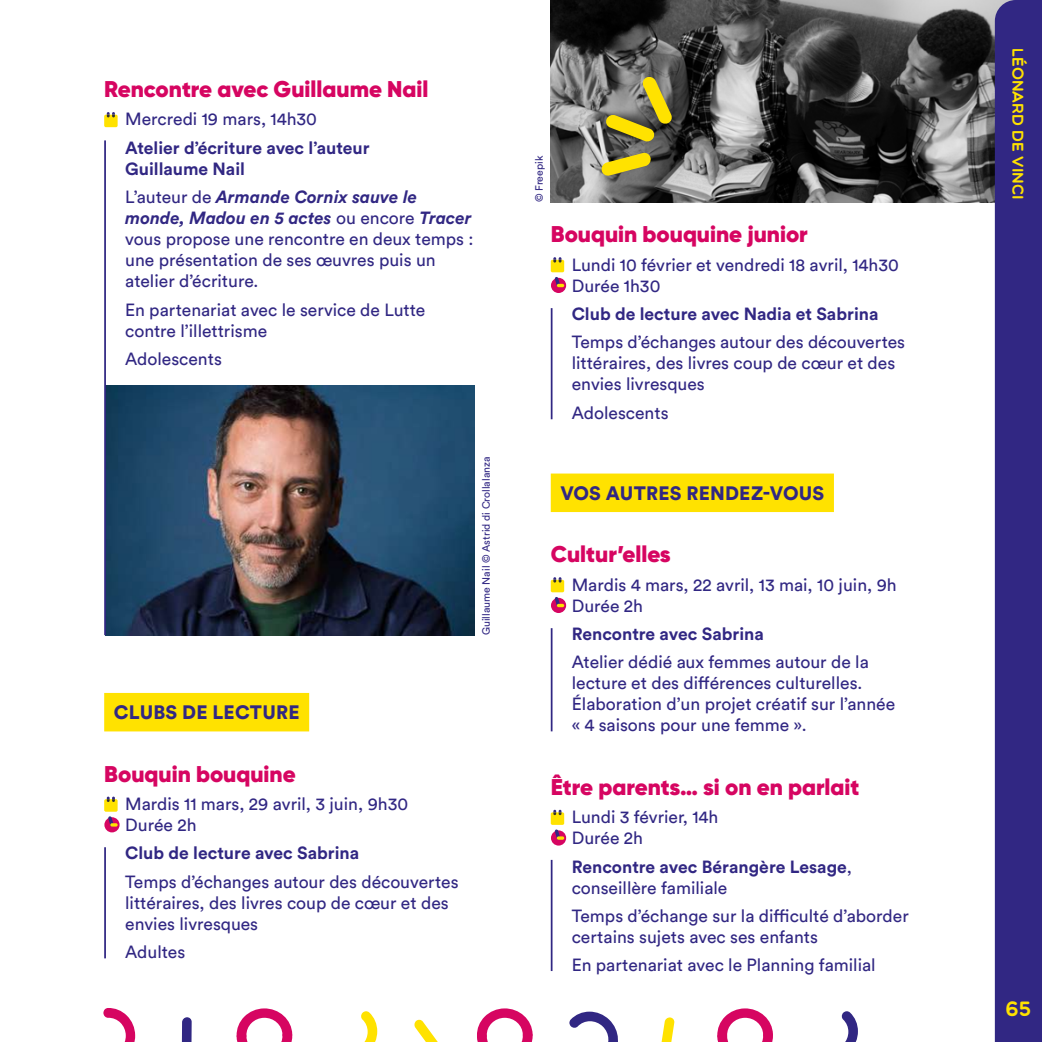
<style>
.page{position:relative;width:1042px;height:1042px;background:#fff}
.page>*{position:absolute;margin:0;border:0;box-sizing:border-box;transform-origin:0 0}
.t1{font:900 22.75px "Gilroy";color:#d60561}
.t2{font:21px "Multicolore";color:#ffe200}
.t3{font:900 19.25px "Circular Std";letter-spacing:.01em;color:#312783}
.t4{font:17.5px/21px "Circular Std";color:#312783}
.t5{font:700 17.5px/21px "Circular Std";color:#312783}
.t6{font:15.75px "Multicolore";color:#ffe200}
.t7{font:10.5px "Circular Std";color:#312783}
.s1{font-weight:700;font-style:italic}
.s2{font-weight:400}
</style>
<div class="page">
<div style="left:104px;top:693px;width:205px;height:38px;background:#ffe200"></div>
<div style="left:104px;top:115px;width:14px;height:12px;background:#ffe200;border-radius:2px"></div>
<svg style="left:107px;top:112px;width:8px;height:5px"></svg>
<div style="left:104px;top:799px;width:14px;height:13px;background:#ffe200;border-radius:2px"></div>
<svg style="left:107px;top:796px;width:8px;height:6px"></svg>
<div style="left:104px;top:817px;width:16px;height:15px;background:#d60561;border-radius:50%"></div>
<svg style="left:108px;top:816px;width:10px;height:11px"></svg>
<div style="left:551px;top:473px;width:283px;height:39px;background:#ffe200"></div>
<div style="left:551px;top:260px;width:13px;height:12px;background:#ffe200;border-radius:2px"></div>
<svg style="left:553px;top:257px;width:8px;height:6px"></svg>
<svg style="left:551px;top:278px;width:15px;height:15px"></svg>
<svg style="left:555px;top:277px;width:9px;height:10px"></svg>
<div style="left:551px;top:580px;width:13px;height:12px;background:#ffe200;border-radius:2px"></div>
<svg style="left:553px;top:577px;width:8px;height:5px"></svg>
<svg style="left:551px;top:598px;width:15px;height:15px"></svg>
<svg style="left:555px;top:597px;width:9px;height:10px"></svg>
<div style="left:551px;top:812px;width:13px;height:13px;background:#ffe200;border-radius:2px"></div>
<svg style="left:553px;top:810px;width:8px;height:5px"></svg>
<div style="left:551px;top:830px;width:15px;height:15px;background:#d60561;border-radius:50%"></div>
<svg style="left:555px;top:829px;width:9px;height:11px"></svg>
<img style="left:106px;top:386px;width:369px;height:249px">
<img style="left:551px;top:0;width:444px;height:202px">
<hr style="left:551px;top:860px;width:1px;height:111px;background:#312783">
<hr style="left:551px;top:628px;width:1px;height:103px;background:#312783">
<hr style="left:551px;top:308px;width:1px;height:111px;background:#312783">
<hr style="left:104px;top:847px;width:2px;height:111px;background:#312783">
<hr style="left:104px;top:140px;width:2px;height:495px;background:#312783">
<svg style="left:600px;top:73px;width:74px;height:104px;background:#8a834c"></svg>
<div style="left:995px;top:0;width:47px;height:1042px;background:#312783"></div>
<svg style="left:841px;top:1011px;width:17px;height:31px"></svg>
<svg style="left:661px;top:1017px;width:14px;height:25px"></svg>
<svg style="left:717px;top:1008px;width:56px;height:34px"></svg>
<svg style="left:569px;top:1011px;width:49px;height:31px"></svg>
<svg style="left:414px;top:1019px;width:24px;height:23px"></svg>
<svg style="left:477px;top:1008px;width:56px;height:34px"></svg>
<svg style="left:361px;top:1011px;width:16px;height:31px"></svg>
<svg style="left:182px;top:1017px;width:10px;height:25px"></svg>
<svg style="left:236px;top:1008px;width:56px;height:34px"></svg>
<svg style="left:103px;top:1008px;width:32px;height:34px"></svg>
<h1 class="t1" style="left:104px;top:75px;width:326px">Rencontre avec Guillaume Nail</h1>
<p class="t4" style="left:125px;top:109px;width:193px">Mercredi 19 mars, 14h30</p>
<p class="t5" style="left:125px;top:137px;width:246px">Atelier d’écriture avec l’auteur<br>Guillaume Nail</p>
<p class="t4" style="left:125px;top:186px;width:350px">L’auteur de <span class="s1">Armande Cornix sauve le monde, Madou en 5 actes</span> ou encore <span class="s1">Tracer </span>vous propose une rencontre en deux temps : une présentation de ses œuvres puis un atelier d’écriture.</p>
<p class="t4" style="left:125px;top:299px;width:302px">En partenariat avec le service de Lutte contre l’illettrisme</p>
<p class="t4" style="left:125px;top:348px;width:98px">Adolescents</p>
<p class="t7" style="left:480px;top:635px;width:180px;rotate:-90deg">Guillaume Nail © Astrid di Crollalanza</p>
<p class="t3" style="left:114px;top:699px;width:187px">CLUBS DE LECTURE</p>
<h1 class="t1" style="left:104px;top:759px;width:193px">Bouquin bouquine</h1>
<p class="t4" style="left:125px;top:793px;width:284px">Mardis 11 mars, 29 avril, 3 juin, 9h30<br>Durée 2h</p>
<p class="t5" style="left:125px;top:842px;width:236px">Club de lecture avec Sabrina</p>
<p class="t4" style="left:125px;top:871px;width:335px">Temps d’échanges autour des découvertes littéraires, des livres coup de cœur et des envies livresques</p>
<p class="t4" style="left:125px;top:941px;width:62px">Adultes</p>
<p class="t7" style="left:533px;top:202px;width:48px;rotate:-90deg">© Freepik</p>
<h1 class="t1" style="left:551px;top:220px;width:259px">Bouquin bouquine junior</h1>
<p class="t4" style="left:572px;top:254px;width:329px">Lundi 10 février et vendredi 18 avril, 14h30<br>Durée 1h30</p>
<p class="t5" style="left:572px;top:303px;width:308px">Club de lecture avec Nadia et Sabrina</p>
<p class="t4" style="left:572px;top:332px;width:335px">Temps d’échanges autour des découvertes littéraires, des livres coup de cœur et des envies livresques</p>
<p class="t4" style="left:572px;top:402px;width:98px">Adolescents</p>
<p class="t3" style="left:560px;top:480px;width:265px">VOS AUTRES RENDEZ-VOUS</p>
<h1 class="t1" style="left:551px;top:540px;width:121px">Cultur’elles</h1>
<p class="t4" style="left:572px;top:574px;width:326px">Mardis 4 mars, 22 avril, 13 mai, 10 juin, 9h<br>Durée 2h</p>
<p class="t5" style="left:572px;top:623px;width:194px">Rencontre avec Sabrina</p>
<p class="t4" style="left:572px;top:651px;width:325px">Atelier dédié aux femmes autour de la lecture et des différences culturelles.<br>Élaboration d’un projet créatif sur l’année « 4 saisons pour une femme ».</p>
<h1 class="t1" style="left:551px;top:772px;width:310px">Être parents… si on en parlait</h1>
<p class="t4" style="left:572px;top:806px;width:148px">Lundi 3 février, 14h<br>Durée 2h</p>
<p class="t5" style="left:572px;top:855px;width:282px">Rencontre avec Bérangère Lesage<span class="s2">, conseillère familiale</span></p>
<p class="t4" style="left:572px;top:905px;width:338px">Temps d’échange sur la difficulté d’aborder certains sujets avec ses enfants</p>
<p class="t4" style="left:572px;top:954px;width:305px">En partenariat avec le Planning familial</p>
<p class="t6" style="left:1027px;top:48px;width:153px;rotate:90deg">léonard de vinci</p>
<p class="t2" style="left:1005px;top:995px;width:27px">65</p>
</div>
